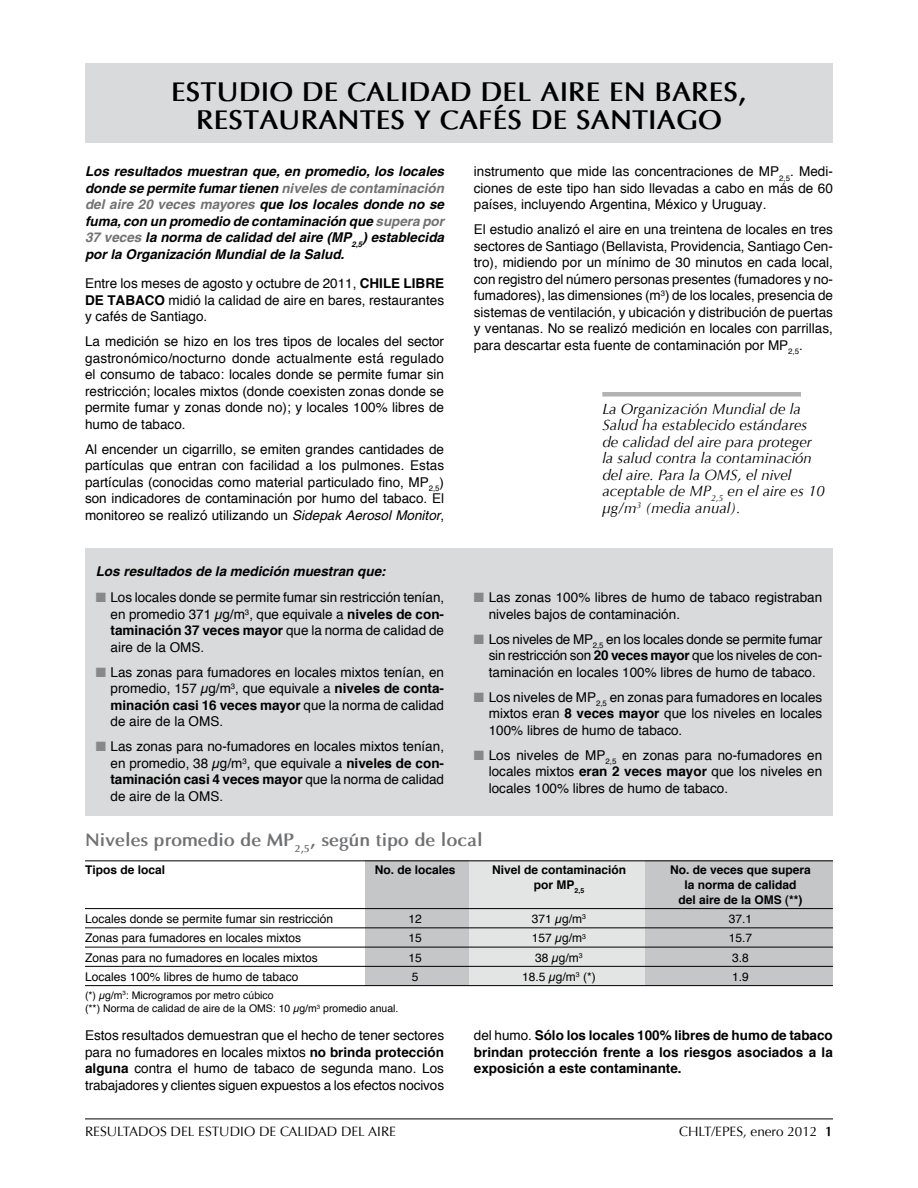
<style>
.page{position:relative;width:918px;height:1188px;background:#fff}
.page>*{position:absolute;margin:0;border:0;box-sizing:border-box;transform-origin:0 0}
.t1{font:700 27px/28.5px "Optima";color:#000;text-align:center}
.t2{font:700 18px "Optima";color:#707173}
.t3{font:italic 15px/16.5px "Optima";color:#000}
.t4{font:13.5px/16.5px "Helvetica";color:#000;text-align:justify}
.t5{font:italic 700 13.5px/16.5px "Helvetica";color:#000;text-align:justify}
.t6{font:700 13.5px/16.5px "Helvetica";color:#000;text-align:justify}
.t7{font:13.5px "Optima";color:#000}
.t8{font:12px "Helvetica";color:#000}
.t9{font:700 12px/15px "Helvetica";color:#000;text-align:center}
.t10{font:10.5px/13.5px "Helvetica";color:#000}
.s1{color:#707173}
.s2{font-weight:700}
.s3{font-style:italic}
.s4{color:#878889}
.s5{font-weight:400}
</style>
<div class="page">
<hr style="left:85px;top:1119px;width:748px;height:1px;background:#000">
<div style="left:469px;top:861px;width:177px;height:125px;background:#e3e4e4"></div>
<div style="left:365px;top:861px;width:104px;height:125px;background:#c5c6c8"></div>
<div style="left:85px;top:64px;width:748px;height:79px;background:#d9dadb"></div>
<div style="left:85px;top:549px;width:748px;height:267px;background:#d9dadb"></div>
<div style="left:602px;top:392px;width:199px;height:5px;background:#b1b2b4"></div>
<div style="left:646px;top:861px;width:187px;height:125px;background:#c5c6c8"></div>
<hr style="left:85px;top:860px;width:748px;height:1px;background:#000">
<hr style="left:85px;top:908px;width:748px;height:1px;background:#000">
<hr style="left:85px;top:927px;width:748px;height:1px;background:#000">
<hr style="left:85px;top:947px;width:748px;height:1px;background:#000">
<hr style="left:85px;top:966px;width:748px;height:1px;background:#000">
<hr style="left:85px;top:985px;width:748px;height:1px;background:#000">
<h1 class="t1" style="left:171px;top:77px;width:577px">ESTUDIO DE CALIDAD DEL AIRE EN BARES,<br>RESTAURANTES Y CAFÉS DE SANTIAGO</h1>
<p class="t5" style="left:85px;top:163px;width:361px">Los resultados muestran que, en promedio, los locales donde se permite fumar tienen <span class="s1">niveles de contaminación del aire 20 veces mayores</span> que los locales donde no se fuma, con un promedio de contaminación que <span class="s1">supera por 37 veces</span> la norma de calidad del aire (MP<sub>2,5</sub>) establecida por la Organización Mundial de la Salud.</p>
<p class="t4" style="left:85px;top:275px;width:361px">Entre los meses de agosto y octubre de 2011, <span class="s2">CHILE LIBRE DE TABACO</span> midió la calidad de aire en bares, restaurantes y cafés de Santiago.</p>
<p class="t4" style="left:85px;top:333px;width:361px">La medición se hizo en los tres tipos de locales del sector gastronómico/nocturno donde actualmente está regulado el consumo de tabaco: locales donde se permite fumar sin restricción; locales mixtos (donde coexisten zonas donde se permite fumar y zonas donde no); y locales 100% libres de humo de tabaco.</p>
<p class="t4" style="left:85px;top:440px;width:361px">Al encender un cigarrillo, se emiten grandes cantidades de partículas que entran con facilidad a los pulmones. Estas partículas (conocidas como material particulado fino, MP<sub>2,5</sub>) son indicadores de contaminación por humo del tabaco. El monitoreo se realizó utilizando un <span class="s3">Sidepak Aerosol Monitor</span>,</p>
<p class="t5" style="left:96px;top:563px;width:292px">Los resultados de la medición muestran que:</p>
<p class="t4" style="left:111px;top:589px;width:335px;text-indent:-15px"><span class="s4">■</span> Los locales donde se permite fumar sin restricción tenían, en promedio 371 µg/m<sup>3</sup>, que equivale a <span class="s2">niveles de con&shy;taminación 37 veces mayor</span> que la norma de calidad de aire de la OMS.</p>
<p class="t4" style="left:111px;top:664px;width:335px;text-indent:-15px"><span class="s4">■</span> Las zonas para fumadores en locales mixtos tenían, en promedio, 157 µg/m<sup>3</sup>, que equivale a <span class="s2">niveles de conta&shy;minación casi 16 veces mayor</span> que la norma de calidad de aire de la OMS.</p>
<p class="t4" style="left:111px;top:738px;width:335px;text-indent:-15px"><span class="s4">■</span> Las zonas para no-fumadores en locales mixtos tenían, en promedio, 38 µg/m<sup>3</sup>, que equivale a <span class="s2">niveles de con&shy;taminación casi 4 veces mayor</span> que la norma de calidad de aire de la OMS.</p>
<p class="t4" style="left:474px;top:163px;width:361px">instrumento que mide las concentraciones de MP<sub>2,5</sub>. Medi&shy;ciones de este tipo han sido llevadas a cabo en más de 60 países, incluyendo Argentina, México y Uruguay.</p>
<p class="t4" style="left:474px;top:221px;width:361px">El estudio analizó el aire en una treintena de locales en tres sectores de Santiago (Bellavista, Providencia, Santiago Cen&shy;tro), midiendo por un mínimo de 30 minutos en cada local, con registro del número personas presentes (fumadores y no&shy;fumadores), las dimensiones (m<sup>3</sup>) de los locales, presencia de sistemas de ventilación, y ubicación y distribución de puertas y ventanas. No se realizó medición en locales con parrillas, para descartar esta fuente de contaminación por MP<sub>2,5</sub>.</p>
<p class="t3" style="left:602px;top:400px;width:224px">La Organización Mundial de la<br>Salud ha establecido estándares de calidad del aire para proteger la salud contra la contaminación del aire. Para la OMS, el nivel aceptable de MP<sub>2,5</sub> en el aire es 10 µg/m<sup>3</sup> (media anual).</p>
<p class="t4" style="left:489px;top:589px;width:335px;text-indent:-15px"><span class="s4">■</span> Las zonas 100% libres de humo de tabaco registraban niveles bajos de contaminación.</p>
<p class="t4" style="left:489px;top:631px;width:335px;text-indent:-15px"><span class="s4">■</span> Los niveles de MP<sub>2,5</sub> en los locales donde se permite fumar sin restricción son <span class="s2">20 veces mayor</span> que los niveles de con&shy;taminación en locales 100% libres de humo de tabaco.</p>
<p class="t4" style="left:489px;top:689px;width:335px;text-indent:-15px"><span class="s4">■</span> Los niveles de MP<sub>2,5</sub> en zonas para fumadores en locales mixtos eran <span class="s2">8 veces mayor</span> que los niveles en locales 100% libres de humo de tabaco.</p>
<p class="t4" style="left:489px;top:747px;width:335px;text-indent:-15px"><span class="s4">■</span> Los niveles de MP<sub>2,5</sub> en zonas para no-fumadores en locales mixtos <span class="s2">eran 2 veces mayor</span> que los niveles en locales 100% libres de humo de tabaco.</p>
<h2 class="t2" style="left:85px;top:829px;width:399px">Niveles promedio de MP<sub>2,5</sub>, según tipo de local</h2>
<p class="t9" style="left:85px;top:862px;width:82px">Tipos de local</p>
<p class="t9" style="left:375px;top:862px;width:82px">No. de locales</p>
<p class="t9" style="left:492px;top:862px;width:136px">Nivel de contaminación</p>
<p class="t9" style="left:670px;top:862px;width:142px">No. de veces que supera</p>
<p class="t9" style="left:534px;top:877px;width:52px">por MP<sub>2,5</sub></p>
<p class="t9" style="left:679px;top:877px;width:126px">la norma de calidad del aire de la OMS (**)</p>
<p class="t8" style="left:85px;top:912px;width:250px">Locales donde se permite fumar sin restricción</p>
<p class="t8" style="left:408px;top:912px;width:15px">12</p>
<p class="t8" style="left:532px;top:912px;width:56px">371 µg/m<sup>3</sup></p>
<p class="t8" style="left:729px;top:912px;width:25px">37.1</p>
<p class="t8" style="left:85px;top:931px;width:218px">Zonas para fumadores en locales mixtos</p>
<p class="t8" style="left:408px;top:931px;width:15px">15</p>
<p class="t8" style="left:532px;top:931px;width:56px">157 µg/m<sup>3</sup></p>
<p class="t8" style="left:729px;top:931px;width:25px">15.7</p>
<p class="t8" style="left:85px;top:950px;width:234px">Zonas para no fumadores en locales mixtos</p>
<p class="t8" style="left:408px;top:950px;width:15px">15</p>
<p class="t8" style="left:535px;top:950px;width:49px">38 µg/m<sup>3</sup></p>
<p class="t8" style="left:732px;top:950px;width:18px">3.8</p>
<p class="t8" style="left:85px;top:969px;width:215px">Locales 100% libres de humo de tabaco</p>
<p class="t8" style="left:412px;top:969px;width:8px">5</p>
<p class="t8" style="left:522px;top:969px;width:75px">18.5 µg/m<sup>3</sup> (*)</p>
<p class="t8" style="left:732px;top:969px;width:18px">1.9</p>
<p class="t10" style="left:85px;top:988px;width:315px">(*) µg/m<sup>3</sup>: Microgramos por metro cúbico<br>(**) Norma de calidad de aire de la OMS: 10 μg/m<sup>3</sup> promedio anual.</p>
<p class="t4" style="left:85px;top:1027px;width:361px">Estos resultados demuestran que el hecho de tener sectores para no fumadores en locales mixtos <span class="s2">no brinda protección alguna</span> contra el humo de tabaco de segunda mano. Los trabajadores y clientes siguen expuestos a los efectos nocivos</p>
<p class="t6" style="left:474px;top:1027px;width:361px"><span class="s5">del humo.</span> Sólo los locales 100% libres de humo de tabaco brindan protección frente a los riesgos asociados a la exposición a este contaminante.</p>
<p class="t7" style="left:85px;top:1124px;width:312px">RESULTADOS DEL ESTUDIO DE CALIDAD DEL AIRE</p>
<p class="t7" style="left:679px;top:1124px;width:140px">CHLT/EPES, enero 2012</p>
</div>
